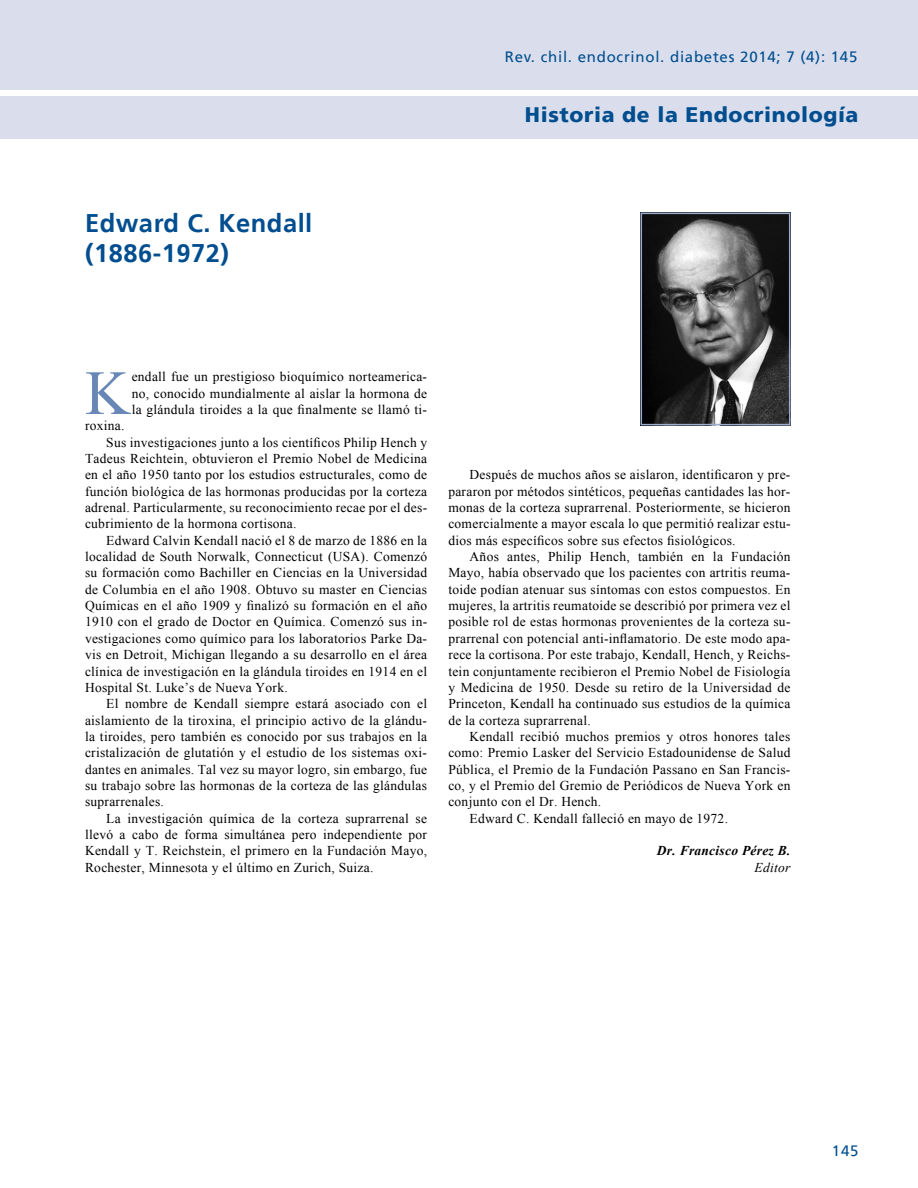
<style>
.page{position:relative;width:918px;height:1188px;background:#fff}
.page>*{position:absolute;margin:0;border:0;box-sizing:border-box;transform-origin:0 0}
.t1{font:62.85px "Times New Roman";color:#6887b7}
.t2{font:700 25.5px/30.6px "Frutiger LT";letter-spacing:.02em;color:#004e8f}
.t3{font:900 21px "Frutiger LT";letter-spacing:.03em;color:#004e8f}
.t4{font:15px "Frutiger LT";letter-spacing:.05em;color:#004e8f}
.t5{font:13.5px/16.4px "Times New Roman";letter-spacing:.02em;color:#000;text-align:justify}
.t6{font:italic 700 13.5px "Times New Roman";letter-spacing:.02em;color:#000}
.t7{font:italic 13.5px "Times New Roman";letter-spacing:.02em;color:#000}
</style>
<div class="page">
<div style="left:0;top:96px;width:918px;height:42px;background:#dadeec"></div>
<div style="left:0;top:0;width:918px;height:90px;background:#dadeec"></div>
<img style="left:644px;top:216px;width:143px;height:206px">
<div style="left:641px;top:213px;width:149px;height:212px;border:2px solid #9bacce"></div>
<h2 class="t2" style="left:85px;top:208px;width:229px">Edward C. Kendall (1886-1972)</h2>
<p class="t4" style="left:505px;top:48px;width:354px">Rev. chil. endocrinol. diabetes 2014; 7 (4): 145</p>
<h3 class="t3" style="left:525px;top:102px;width:335px">Historia de la Endocrinología</h3>
<h1 class="t1" style="left:85px;top:349px;width:47px">K</h1>
<p class="t5" style="left:132px;top:368px;width:297px">endall fue un prestigioso bioquímico norteamerica&shy;no, conocido mundialmente al aislar la hormona de la glándula tiroides a la que finalmente se llamó ti-</p>
<p class="t5" style="left:85px;top:417px;width:41px">roxina.</p>
<p class="t5" style="left:106px;top:434px;width:322px">Sus investigaciones junto a los científicos Philip Hench y</p>
<p class="t5" style="left:85px;top:450px;width:344px">Tadeus Reichtein, obtuvieron el Premio Nobel de Medicina</p>
<p class="t5" style="left:85px;top:466px;width:344px">en el año 1950 tanto por los estudios estructurales, como de</p>
<p class="t5" style="left:85px;top:483px;width:344px">función biológica de las hormonas producidas por la corteza</p>
<p class="t5" style="left:85px;top:499px;width:344px">adrenal. Particularmente, su reconocimiento recae por el des-</p>
<p class="t5" style="left:85px;top:515px;width:213px">cubrimiento de la hormona cortisona.</p>
<p class="t5" style="left:106px;top:532px;width:322px">Edward Calvin Kendall nació el 8 de marzo de 1886 en la</p>
<p class="t5" style="left:85px;top:548px;width:344px">localidad de South Norwalk, Connecticut (USA). Comenzó</p>
<p class="t5" style="left:85px;top:564px;width:344px">su formación como Bachiller en Ciencias en la Universidad</p>
<p class="t5" style="left:85px;top:581px;width:344px">de Columbia en el año 1908. Obtuvo su master en Ciencias</p>
<p class="t5" style="left:85px;top:597px;width:344px">Químicas en el año 1909 y finalizó su formación en el año</p>
<p class="t5" style="left:85px;top:613px;width:344px">1910 con el grado de Doctor en Química. Comenzó sus in-</p>
<p class="t5" style="left:85px;top:630px;width:344px">vestigaciones como químico para los laboratorios Parke Da-</p>
<p class="t5" style="left:85px;top:646px;width:344px">vis en Detroit, Michigan llegando a su desarrollo en el área</p>
<p class="t5" style="left:85px;top:662px;width:344px">clínica de investigación en la glándula tiroides en 1914 en el</p>
<p class="t5" style="left:85px;top:679px;width:204px">Hospital St. Luke’s de Nueva York.</p>
<p class="t5" style="left:106px;top:695px;width:322px">El nombre de Kendall siempre estará asociado con el</p>
<p class="t5" style="left:85px;top:711px;width:344px">aislamiento de la tiroxina, el principio activo de la glándu-</p>
<p class="t5" style="left:85px;top:728px;width:344px">la tiroides, pero también es conocido por sus trabajos en la</p>
<p class="t5" style="left:85px;top:744px;width:344px">cristalización de glutatión y el estudio de los sistemas oxi-</p>
<p class="t5" style="left:85px;top:761px;width:344px">dantes en animales. Tal vez su mayor logro, sin embargo, fue</p>
<p class="t5" style="left:85px;top:777px;width:344px">su trabajo sobre las hormonas de la corteza de las glándulas</p>
<p class="t5" style="left:85px;top:793px;width:80px">suprarrenales.</p>
<p class="t5" style="left:106px;top:810px;width:322px">La investigación química de la corteza suprarrenal se</p>
<p class="t5" style="left:85px;top:826px;width:344px">llevó a cabo de forma simultánea pero independiente por</p>
<p class="t5" style="left:85px;top:842px;width:344px">Kendall y T. Reichstein, el primero en la Fundación Mayo,</p>
<p class="t5" style="left:85px;top:859px;width:290px">Rochester, Minnesota y el último en Zurich, Suiza.</p>
<p class="t5" style="left:448px;top:466px;width:344px;text-indent:21px">Después de muchos años se aislaron, identificaron y pre&shy;pararon por métodos sintéticos, pequeñas cantidades las hor&shy;monas de la corteza suprarrenal. Posteriormente, se hicieron comercialmente a mayor escala lo que permitió realizar estu&shy;dios más específicos sobre sus efectos fisiológicos.</p>
<p class="t5" style="left:448px;top:548px;width:344px;text-indent:21px">Años antes, Philip Hench, también en la Fundación Mayo, había observado que los pacientes con artritis reuma&shy;toide podían atenuar sus síntomas con estos compuestos. En mujeres, la artritis reumatoide se describió por primera vez el posible rol de estas hormonas provenientes de la corteza su&shy;prarrenal con potencial anti-inflamatorio. De este modo apa&shy;rece la cortisona. Por este trabajo, Kendall, Hench, y Reichs&shy;tein conjuntamente recibieron el Premio Nobel de Fisiología y Medicina de 1950. Desde su retiro de la Universidad de Princeton, Kendall ha continuado sus estudios de la química de la corteza suprarrenal.</p>
<p class="t5" style="left:470px;top:728px;width:322px">Kendall recibió muchos premios y otros honores tales</p>
<p class="t5" style="left:448px;top:744px;width:344px">como: Premio Lasker del Servicio Estadounidense de Salud</p>
<p class="t5" style="left:448px;top:761px;width:344px">Pública, el Premio de la Fundación Passano en San Francis-</p>
<p class="t5" style="left:448px;top:777px;width:344px">co, y el Premio del Gremio de Periódicos de Nueva York en</p>
<p class="t5" style="left:448px;top:793px;width:154px">conjunto con el Dr. Hench.</p>
<p class="t5" style="left:470px;top:810px;width:260px">Edward C. Kendall falleció en mayo de 1972.</p>
<p class="t6" style="left:657px;top:841px;width:135px">Dr. Francisco Pérez B.</p>
<p class="t7" style="left:755px;top:858px;width:37px">Editor</p>
<p class="t4" style="left:832px;top:1142px;width:28px">145</p>
</div>
